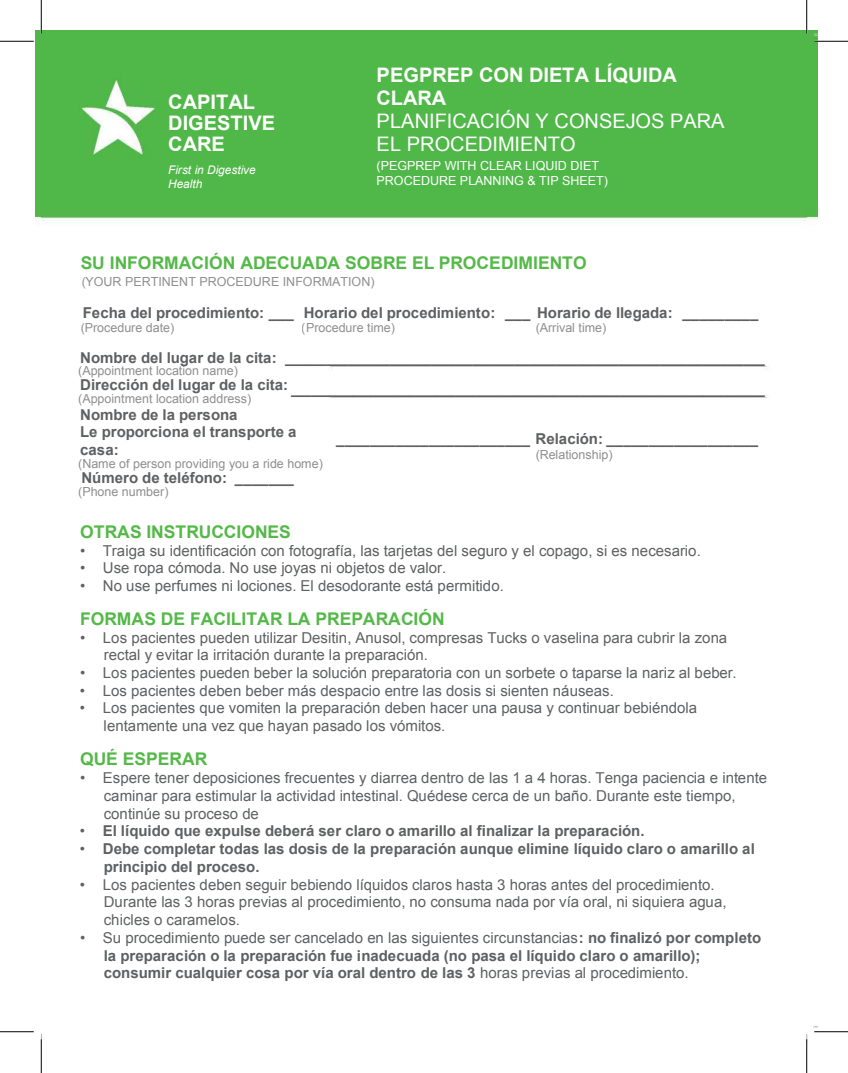
<style>
.page{position:relative;width:848px;height:1073px;background:#fff}
.page>*{position:absolute;margin:0;border:0;box-sizing:border-box;transform-origin:0 0}
.t1{font:700 20px/20.6px "Arial";color:#fff}
.t2{font:20px/22.8px "Arial";color:#fff}
.t3{font:700 17.5px "Arial";letter-spacing:-.005em;color:#54b948}
.t4{font:15px/17.9px "Arial";letter-spacing:.005em;color:#5e6062}
.t5{font:700 15px/17.8px "Arial";color:#5e6062}
.t6{font:700 15px "Arial";color:#5e6062;scale:2.44 1}
.t7{font:700 15px "Arial";color:#5e6062;scale:2.47 1}
.t8{font:12.5px "Arial";color:#5e5e60}
.t9{font:12.5px/15px "Arial";color:#fff}
.t10{font:italic 11.88px/13.8px "Arial";letter-spacing:-.005em;color:#fff}
.s1{font-weight:400}
</style>
<div class="page">
<img style="left:35px;top:30px;width:783px;height:1012px">
<hr style="left:128px;top:93px;width:199px;height:1px;background:#50b849">
<hr style="left:128px;top:190px;width:199px;height:1px;background:#50b849">
<svg style="left:127px;top:163px;width:1px;height:28px"></svg>
<svg style="left:327px;top:93px;width:1px;height:98px"></svg>
<div style="left:336px;top:105px;width:440px;height:23px;background:#50b849"></div>
<div style="left:336px;top:128px;width:440px;height:23px;background:#50b849"></div>
<div style="left:336px;top:150px;width:440px;height:24px;background:#50b849"></div>
<div style="left:336px;top:174px;width:440px;height:22px;background:#50b849"></div>
<hr style="left:336px;top:196px;width:440px;height:1px;background:#50b849">
<svg style="left:335px;top:105px;width:1px;height:92px"></svg>
<svg style="left:776px;top:105px;width:1px;height:92px"></svg>
<img style="left:85px;top:985px;width:67px;height:30px">
<hr style="left:814px;top:40px;width:34px;height:2px;background:#fff">
<hr style="left:814px;top:1030px;width:34px;height:2px;background:#fff">
<hr style="left:40px;top:0;width:2px;height:34px;background:#fff">
<hr style="left:40px;top:1039px;width:2px;height:33px;background:#fff">
<hr style="left:805px;top:0;width:2px;height:34px;background:#fff">
<hr style="left:805px;top:1039px;width:2px;height:33px;background:#fff">
<hr style="left:0;top:41px;width:34px;height:1px;background:#000">
<hr style="left:814px;top:41px;width:34px;height:1px;background:#000">
<hr style="left:0;top:1031px;width:34px;height:1px;background:#000">
<hr style="left:814px;top:1031px;width:34px;height:1px;background:#000">
<hr style="left:41px;top:0;width:1px;height:34px;background:#000">
<hr style="left:41px;top:1039px;width:1px;height:33px;background:#000">
<hr style="left:806px;top:0;width:1px;height:34px;background:#000">
<hr style="left:806px;top:1039px;width:1px;height:33px;background:#000">
<h1 class="t1" style="left:168px;top:93px;width:108px">CAPITAL<br>DIGESTIVE<br>CARE</h1>
<p class="t10" style="left:168px;top:163px;width:89px">First in Digestive<br>Health</p>
<h1 class="t1" style="left:376px;top:64px;width:302px;line-height:22.8px">PEGPREP CON DIETA LÍQUIDA<br>CLARA</h1>
<h1 class="t2" style="left:376px;top:110px;width:349px">PLANIFICACIÓN Y CONSEJOS PARA<br>EL PROCEDIMIENTO</h1>
<p class="t9" style="left:376px;top:158px;width:233px">(PEGPREP WITH CLEAR LIQUID DIET<br>PROCEDURE PLANNING &amp; TIP SHEET)</p>
<p class="t3" style="left:81px;top:251px;width:507px">SU INFORMACIÓN ADECUADA SOBRE EL PROCEDIMIENTO</p>
<p class="t5" style="left:83px;top:304px;width:677px">Fecha del procedimiento: ___ Horario del procedimiento: ___ Horario de llegada: _________</p>
<p class="t5" style="left:80px;top:344px;width:210px;line-height:27.5px">Nombre del lugar de la cita:<br>Dirección del lugar de la cita:</p>
<p class="t5" style="left:80px;top:407px;width:218px;line-height:17.2px">Nombre de la persona<br>Le proporciona el transporte a casa:</p>
<p class="t8" style="left:81px;top:273px;width:295px">(YOUR PERTINENT PROCEDURE INFORMATION)</p>
<p class="t8" style="left:81px;top:320px;width:95px">(Procedure date)</p>
<p class="t8" style="left:302px;top:320px;width:95px">(Procedure time)</p>
<p class="t8" style="left:535px;top:320px;width:72px">(Arrival time)</p>
<p class="t8" style="left:78px;top:362px;width:161px">(Appointment location name)</p>
<p class="t8" style="left:78px;top:391px;width:174px">(Appointment location address)</p>
<p class="t7" style="left:285px;top:348px;width:195px">_______________________</p>
<p class="t6" style="left:291px;top:379px;width:195px">_______________________</p>
<p class="t5" style="left:336px;top:430px;width:423px">_______________________ Relación: __________________</p>
<p class="t8" style="left:535px;top:447px;width:79px">(Relationship)</p>
<p class="t8" style="left:78px;top:456px;width:246px">(Name of person providing you a ride home)</p>
<p class="t5" style="left:81px;top:469px;width:214px">Número de teléfono: _______</p>
<p class="t3" style="left:80px;top:520px;width:212px">OTRAS INSTRUCCIONES</p>
<p class="t4" style="left:80px;top:541px;width:622px">• Traiga su identificación con fotografía, las tarjetas del seguro y el copago, si es necesario.</p>
<p class="t4" style="left:80px;top:559px;width:368px">• Use ropa cómoda. No use joyas ni objetos de valor.</p>
<p class="t4" style="left:80px;top:577px;width:425px">• No use perfumes ni lociones. El desodorante está permitido.</p>
<p class="t3" style="left:80px;top:607px;width:366px">FORMAS DE FACILITAR LA PREPARACIÓN</p>
<p class="t4" style="left:104px;top:629px;width:624px;line-height:17.5px;text-indent:-24px">• Los pacientes pueden utilizar Desitin, Anusol, compresas Tucks o vaselina para cubrir la zona rectal y evitar la irritación durante la preparación.</p>
<p class="t4" style="left:80px;top:664px;width:658px">• Los pacientes pueden beber la solución preparatoria con un sorbete o taparse la nariz al beber.</p>
<p class="t4" style="left:80px;top:681px;width:535px">• Los pacientes deben beber más despacio entre las dosis si sienten náuseas.</p>
<p class="t4" style="left:104px;top:699px;width:595px;text-indent:-24px">• Los pacientes que vomiten la preparación deben hacer una pausa y continuar bebiéndola lentamente una vez que hayan pasado los vómitos.</p>
<p class="t3" style="left:80px;top:747px;width:129px">QUÉ ESPERAR</p>
<p class="t4" style="left:104px;top:769px;width:665px;text-indent:-24px">• Espere tener deposiciones frecuentes y diarrea dentro de las 1 a 4 horas. Tenga paciencia e intente caminar para estimular la actividad intestinal. Quédese cerca de un baño. Durante este tiempo, continúe su proceso de</p>
<p class="t5" style="left:80px;top:822px;width:566px"><span class="s1">•</span> El líquido que expulse deberá ser claro o amarillo al finalizar la preparación.</p>
<p class="t5" style="left:104px;top:840px;width:652px;text-indent:-24px"><span class="s1">•</span> Debe completar todas las dosis de la preparación aunque elimine líquido claro o amarillo al principio del proceso.</p>
<p class="t4" style="left:104px;top:875px;width:624px;text-indent:-24px">• Los pacientes deben seguir bebiendo líquidos claros hasta 3 horas antes del procedimiento.<br>Durante las 3 horas previas al procedimiento, no consuma nada por vía oral, ni siquiera agua, chicles o caramelos.</p>
<p class="t5" style="left:104px;top:929px;width:659px;text-indent:-24px"><span class="s1">• Su procedimiento puede ser cancelado en las siguientes circunstancias</span>: no finalizó por completo la preparación o la preparación fue inadecuada (no pasa el líquido claro o amarillo); consumir cualquier cosa por vía oral dentro de las 3 <span class="s1">horas previas al procedimiento.</span></p>
<p class="t8" style="left:78px;top:483px;width:92px">(Phone number)</p>
</div>
